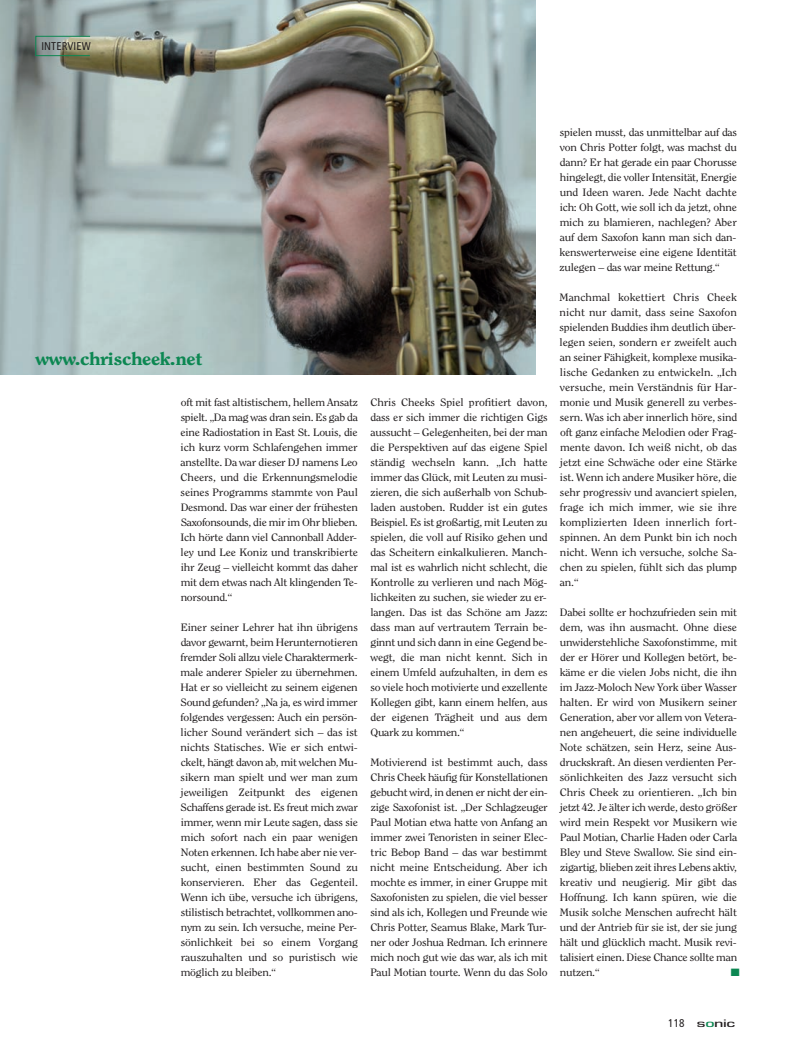
<style>
.page{position:relative;width:809px;height:1060px;background:#fff}
.page>*{position:absolute;margin:0;border:0;box-sizing:border-box;transform-origin:0 0}
.t1{font:800 17.5px "Clearface Std";letter-spacing:-.02em;color:#0c8752;scale:1.19 1}
.t2{font:condensed 11.25px "Frutiger LT Std";letter-spacing:.01em;color:#231f20}
.t3{font:500 11.25px "Eurostile T";letter-spacing:-.02em;color:#231f20;scale:1.6 1}
.t4{font:10.62px/15px "Clearface Std";letter-spacing:-.02em;color:#231f20;text-align:justify;scale:1.1 1}
.t5{font:10.62px "Zapf Dingbats";color:#0c8752;scale:1.1 1}
.s1{font-family:"Frutiger LT Std";font-weight:400;font-stretch:condensed}
.s2{color:#0c8752}
</style>
<div class="page">
<img style="left:0;top:0;width:535px;height:374px">
<div style="left:35px;top:36px;width:55px;height:20px;border:1px solid #0c8752"></div>
<p class="t2" style="left:41px;top:41px;width:51px">INTERVIEW</p>
<h1 class="t1" style="left:35px;top:352px;width:142px">www.chrischeek.net</h1>
<p class="t4" style="left:181px;top:395px;width:163px">oft mit fast altistischem, hellem Ansatz spielt. „Da mag was dran sein. Es gab da eine Radiostation in East St. Louis, die ich kurz vorm Schlafengehen immer anstellte. Da war dieser DJ namens Leo Cheers, und die Erkennungsmelodie seines Programms stammte von Paul Desmond. Das war einer der frühesten Saxofonsounds, die mir im Ohr blieben.<br>Ich hörte dann viel Cannonball Adder&shy;ley und Lee Koniz und transkribierte ihr Zeug – vielleicht kommt das daher mit dem etwas nach Alt klingenden Te&shy;norsound.“</p>
<p class="t4" style="left:180px;top:620px;width:163px">Einer seiner Lehrer hat ihn übrigens davor gewarnt, beim Herunternotieren fremder Soli allzu viele Charaktermerk&shy;male anderer Spieler zu übernehmen.<br>Hat er so vielleicht zu seinem eigenen Sound gefunden? „Na ja, es wird immer folgendes vergessen: Auch ein persön&shy;licher Sound verändert sich – das ist nichts Statisches. Wie er sich entwi&shy;ckelt, hängt davon ab, mit welchen Mu&shy;sikern man spielt und wer man zum jeweiligen Zeitpunkt des eigenen Schaffens gerade ist. Es freut mich zwar immer, wenn mir Leute sagen, dass sie mich sofort nach ein paar wenigen Noten erkennen. Ich habe aber nie ver&shy;sucht, einen bestimmten Sound zu konservieren. Eher das Gegenteil.<br>Wenn ich übe, versuche ich übrigens, stilistisch betrachtet, vollkommen ano&shy;nym zu sein. Ich versuche, meine Per&shy;sönlichkeit bei so einem Vorgang rauszuhalten und so puristisch wie möglich zu bleiben.“</p>
<p class="t4" style="left:370px;top:395px;width:163px">Chris Cheeks Spiel profitiert davon, dass er sich immer die richtigen Gigs aussucht – Gelegenheiten, bei der man die Perspektiven auf das eigene Spiel ständig wechseln kann. „Ich hatte immer das Glück, mit Leuten zu musi&shy;zieren, die sich außerhalb von Schub&shy;laden austoben. Rudder ist ein gutes Beispiel. Es ist großartig, mit Leuten zu spielen, die voll auf Risiko gehen und das Scheitern einkalkulieren. Manch&shy;mal ist es wahrlich nicht schlecht, die Kontrolle zu verlieren und nach Mög&shy;lichkeiten zu suchen, sie wieder zu er&shy;langen. Das ist das Schöne am Jazz: dass man auf vertrautem Terrain be&shy;ginnt und sich dann in eine Gegend be&shy;wegt, die man nicht kennt. Sich in einem Umfeld aufzuhalten, in dem es so viele hoch motivierte und exzellente Kollegen gibt, kann einem helfen, aus der eigenen Trägheit und aus dem Quark zu kommen.“</p>
<p class="t4" style="left:370px;top:755px;width:163px">Motivierend ist bestimmt auch, dass Chris Cheek häufig für Konstellationen gebucht wird, in denen er nicht der ein&shy;zige Saxofonist ist. „Der Schlagzeuger Paul Motian etwa hatte von Anfang an immer zwei Tenoristen in seiner Elec - tric Bebop Band – das war bestimmt nicht meine Entscheidung. Aber ich mochte es immer, in einer Gruppe mit Saxofonisten zu spielen, die viel besser sind als ich, Kollegen und Freunde wie Chris Potter, Seamus Blake, Mark Tur&shy;ner oder Joshua Redman. Ich erinnere mich noch gut wie das war, als ich mit Paul Motian tourte. Wenn du das Solo</p>
<p class="t4" style="left:559px;top:125px;width:163px">spielen musst, das unmittelbar auf das von Chris Potter folgt, was machst du dann? Er hat gerade ein paar Chorusse hingelegt, die voller Intensität, Energie und Ideen waren. Jede Nacht dachte ich: Oh Gott, wie soll ich da jetzt, ohne mich zu blamieren, nachlegen? Aber auf dem Saxofon kann man sich dan&shy;kenswerterweise eine eigene Identität zulegen – das war meine Rettung.“</p>
<p class="t4" style="left:559px;top:290px;width:163px">Manchmal kokettiert Chris Cheek nicht nur damit, dass seine Saxofon spielenden Buddies ihm deutlich über&shy;legen seien, sondern er zweifelt auch an seiner Fähigkeit, komplexe musika&shy;lische Gedanken zu entwickeln. „Ich versuche, mein Verständnis für Har&shy;monie und Musik generell zu verbes&shy;sern. Was ich aber innerlich höre, sind oft ganz einfache Melodien oder Frag&shy;mente davon. Ich weiß nicht, ob das jetzt eine Schwäche oder eine Stärke ist. Wenn ich andere Musiker höre, die sehr progressiv und avanciert spielen, frage ich mich immer, wie sie ihre komplizierten Ideen innerlich fort&shy;spinnen. An dem Punkt bin ich noch nicht. Wenn ich versuche, solche Sa&shy;chen zu spielen, fühlt sich das plump an.“</p>
<p class="t4" style="left:560px;top:605px;width:163px">Dabei sollte er hochzufrieden sein mit dem, was ihn ausmacht. Ohne diese unwiderstehliche Saxofonstimme, mit der er Hörer und Kollegen betört, be&shy;käme er die vielen Jobs nicht, die ihn im Jazz-Moloch New York über Wasser halten. Er wird von Musikern seiner Generation, aber vor allem von Vetera&shy;nen angeheuert, die seine individuelle Note schätzen, sein Herz, seine Aus&shy;druckskraft. An diesen verdienten Per&shy;sönlichkeiten des Jazz versucht sich Chris Cheek zu orientieren. „Ich bin jetzt 42. Je älter ich werde, desto größer wird mein Respekt vor Musikern wie Paul Motian, Charlie Haden oder Carla Bley und Steve Swallow. Sie sind ein&shy;zigartig, blieben zeit ihres Lebens aktiv, kreativ und neugierig. Mir gibt das Hoffnung. Ich kann spüren, wie die Musik solche Menschen aufrecht hält und der Antrieb für sie ist, der sie jung hält und glücklich macht. Musik revi&shy;talisiert einen. Diese Chance sollte man nutzen.“</p>
<p class="t5" style="left:730px;top:966px;width:10px">■</p>
<p class="t3" style="left:668px;top:1017px;width:43px"><span class="s1">118</span> s<span class="s2">o</span>nic</p>
</div>
